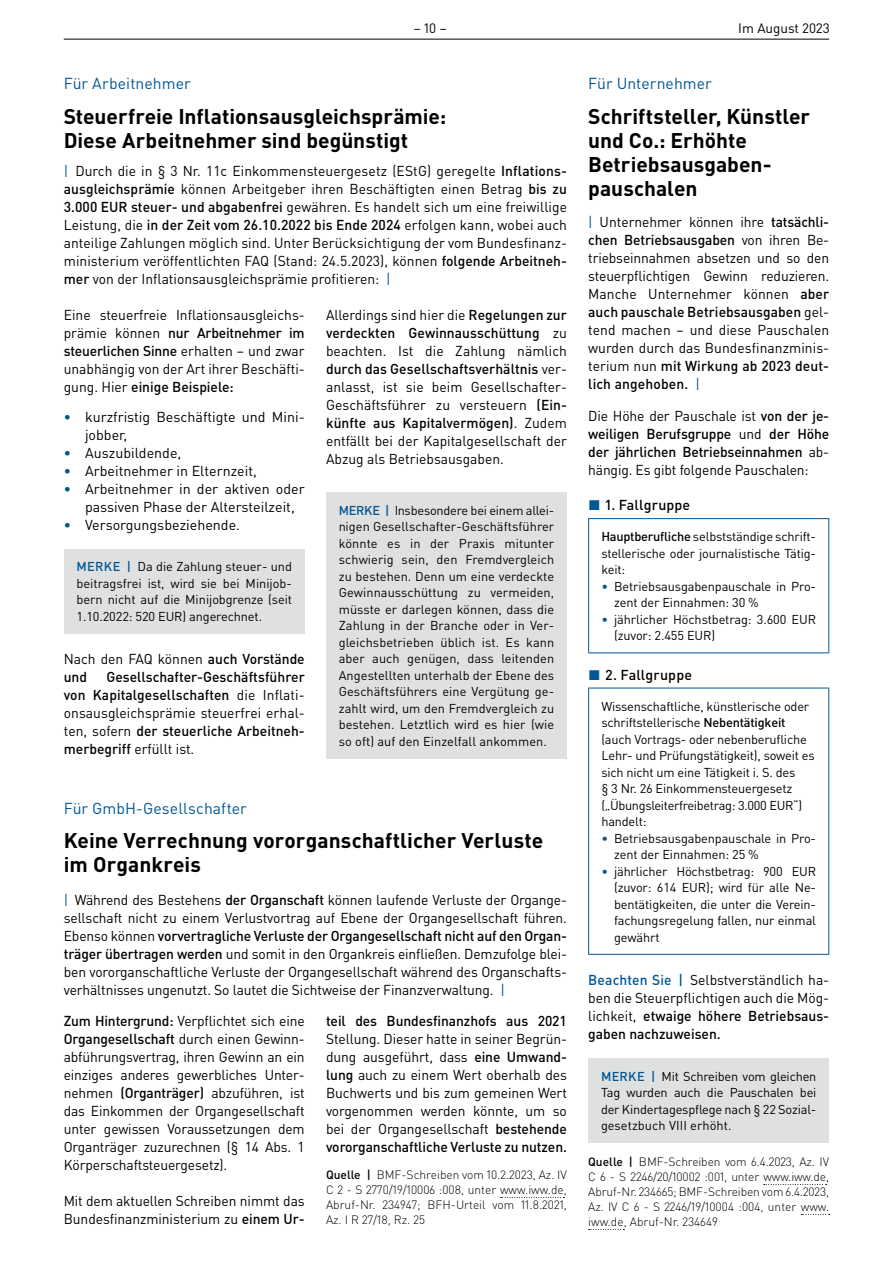
<style>
.page{position:relative;width:893px;height:1263px;background:#fff}
.page>*{position:absolute;margin:0;border:0;box-sizing:border-box;transform-origin:0 0}
.t1{font:700 21px/24px "DIN Pro";color:#000001}
.t2{font:15.75px "DIN Pro";color:#015695}
.t3{font:14.25px/18px "DIN Pro";color:#000001;text-align:justify}
.t4{font:500 14.25px/18px "DIN Pro";letter-spacing:-.005em;color:#000001;text-align:justify}
.t5{font:13.5px "DIN Pro";color:#000001}
.t6{font:12.75px/16.5px "DIN Pro";letter-spacing:-.015em;color:#000001;text-align:justify}
.t7{font:300 12px/15px "DIN Pro";color:#000001;text-align:justify}
.s1{color:#015695}
.s2{font-weight:500}
.s3{font-weight:500;color:#015695}
.s4{font-weight:400}
</style>
<div class="page">
<hr style="left:64px;top:39px;width:765px;height:1px;background:#000001">
<svg style="left:500px;top:1197px;width:64px;height:1px"></svg>
<svg style="left:764px;top:1184px;width:63px;height:1px"></svg>
<svg style="left:801px;top:1214px;width:29px;height:1px"></svg>
<svg style="left:589px;top:1229px;width:35px;height:1px"></svg>
<hr style="left:588px;top:518px;width:241px;height:1px;background:#015695">
<hr style="left:588px;top:519px;width:1px;height:133px;background:#015695">
<hr style="left:828px;top:519px;width:1px;height:133px;background:#015695">
<hr style="left:588px;top:652px;width:241px;height:1px;background:#015695">
<hr style="left:588px;top:688px;width:241px;height:1px;background:#015695">
<hr style="left:588px;top:688px;width:1px;height:266px;background:#015695">
<hr style="left:828px;top:688px;width:1px;height:266px;background:#015695">
<hr style="left:588px;top:954px;width:241px;height:1px;background:#015695">
<div style="left:588px;top:1058px;width:241px;height:85px;background:#dfe1e1"></div>
<div style="left:64px;top:549px;width:241px;height:84px;background:#dfe1e1"></div>
<div style="left:326px;top:492px;width:241px;height:266px;background:#dfe1e1"></div>
<p class="t5" style="left:414px;top:19px;width:34px">– 10 –</p>
<p class="t5" style="left:738px;top:19px;width:93px">Im August 2023</p>
<p class="t2" style="left:64px;top:73px;width:128px">Für Arbeitnehmer</p>
<h1 class="t1" style="left:64px;top:103px;width:384px">Steuerfreie Inflationsausgleichsprämie:<br>Diese Arbeitnehmer sind begünstigt</h1>
<p class="t3" style="left:64px;top:162px;width:505px"><span class="s1">|</span> Durch die in § 3 Nr. 11c Einkommensteuergesetz (EStG) geregelte <span class="s2">Inflations&shy;ausgleichsprämie</span> können Arbeitgeber ihren Beschäftigten einen Betrag <span class="s2">bis zu 3.000 EUR steuer- und abgabenfrei</span> gewähren. Es handelt sich um eine freiwillige Leistung, die <span class="s2">in der Zeit vom 26.10.2022 bis Ende 2024</span> erfolgen kann, wobei auch anteilige Zahlungen möglich sind. Unter Berücksichtigung der vom Bundesfinanz&shy;ministerium veröffentlichten FAQ (Stand: 24.5.2023), können <span class="s2">folgende Arbeitneh&shy;mer</span> von der Inflationsausgleichsprämie profitieren: <span class="s1">|</span></p>
<p class="t3" style="left:64px;top:305px;width:242px">Eine steuerfreie Inflationsausgleichs&shy;prämie können <span class="s2">nur Arbeitnehmer im steuerlichen Sinne</span> erhalten – und zwar unabhängig von der Art ihrer Beschäfti&shy;gung. Hier <span class="s2">einige Beispiele:</span></p>
<p class="t3" style="left:85px;top:407px;width:221px;text-indent:-21px"><span class="s3">•</span> kurzfristig Beschäftigte und Mini&shy;jobber,</p>
<p class="t3" style="left:64px;top:443px;width:119px"><span class="s3">•</span> Auszubildende,</p>
<p class="t3" style="left:64px;top:461px;width:195px"><span class="s3">•</span> Arbeitnehmer in Elternzeit,</p>
<p class="t3" style="left:85px;top:479px;width:221px;text-indent:-21px"><span class="s3">•</span> Arbeitnehmer in der aktiven oder passiven Phase der Altersteilzeit,</p>
<p class="t3" style="left:64px;top:515px;width:178px"><span class="s3">•</span> Versorgungsbeziehende.</p>
<p class="t6" style="left:77px;top:558px;width:217px"><span class="s3">MERKE |</span> Da die Zahlung steuer- und beitragsfrei ist, wird sie bei Minijob&shy;bern nicht auf die Minijobgrenze (seit 1.10.2022: 520 EUR) angerechnet.</p>
<p class="t3" style="left:64px;top:650px;width:242px">Nach den FAQ können <span class="s2">auch Vorstände und</span></p>
<p class="t3" style="left:326px;top:306px;width:242px">Allerdings sind hier die <span class="s2">Regelungen zur verdeckten Gewinnausschüttung</span> zu beachten. Ist die Zahlung nämlich <span class="s2">durch das Gesellschaftsverhältnis</span> ver&shy;anlasst, ist sie beim Gesellschafter-Geschäftsführer zu versteuern <span class="s2">(Ein&shy;künfte aus Kapitalvermögen)</span>. Zudem entfällt bei der Kapitalgesellschaft der Abzug als Betriebsausgaben.</p>
<p class="t6" style="left:339px;top:501px;width:217px"><span class="s3">MERKE |</span> Insbesondere bei einem allei&shy;nigen Gesellschafter-Geschäftsführer könnte es in der Praxis mitunter schwierig sein, den Fremdvergleich zu bestehen. Denn um eine verdeckte Gewinnausschüttung zu vermeiden, müsste er darlegen können, dass die Zahlung in der Branche oder in Ver&shy;gleichsbetrieben üblich ist. Es kann aber auch genügen, dass leitenden Angestellten unterhalb der Ebene des Geschäftsführers eine Vergütung ge&shy;zahlt wird, um den Fremdvergleich zu bestehen. Letztlich wird es hier (wie so oft) auf den Einzelfall ankommen.</p>
<p class="t4" style="left:64px;top:668px;width:242px;text-indent:43px">Gesellschafter-Geschäftsführer von Kapitalgesellschaften <span class="s4">die Inflati&shy;onsausgleichsprämie steuerfrei erhal&shy;ten, sofern</span> der steuerliche Arbeitneh&shy;merbegriff <span class="s4">erfüllt ist.</span></p>
<p class="t2" style="left:64px;top:797px;width:185px">Für GmbH-Gesellschafter</p>
<h1 class="t1" style="left:64px;top:828px;width:481px">Keine Verrechnung vororganschaftlicher Verluste im Organkreis</h1>
<p class="t3" style="left:64px;top:891px;width:505px"><span class="s1">|</span> Während des Bestehens <span class="s2">der Organschaft</span> können laufende Verluste der Organge&shy;sellschaft nicht zu einem Verlustvortrag auf Ebene der Organgesellschaft führen.<br>Ebenso können <span class="s2">vorvertragliche Verluste der Organgesellschaft nicht auf den Organ&shy;träger übertragen werden</span> und somit in den Organkreis einfließen. Demzufolge blei&shy;ben vororganschaftliche Verluste der Organgesellschaft während des Organschafts&shy;verhältnisses ungenutzt. So lautet die Sichtweise der Finanzverwaltung. <span class="s1">|</span></p>
<p class="t3" style="left:64px;top:1012px;width:242px"><span class="s2">Zum Hintergrund:</span> Verpflichtet sich eine <span class="s2">Organgesellschaft</span> durch einen Gewinn&shy;abführungsvertrag, ihren Gewinn an ein einziges anderes gewerbliches Unter&shy;nehmen <span class="s2">(Organträger)</span> abzuführen, ist das Einkommen der Organgesellschaft unter gewissen Voraussetzungen dem Organträger zuzurechnen (§ 14 Abs. 1<br>Körperschaftsteuergesetz).</p>
<p class="t3" style="left:64px;top:1191px;width:242px">Mit dem aktuellen Schreiben nimmt das<br>Bundesfinanzministerium zu <span class="s2">einem Ur-</span></p>
<p class="t4" style="left:326px;top:1012px;width:242px">teil des Bundesfinanzhofs aus 2021</p>
<p class="t3" style="left:326px;top:1030px;width:242px">Stellung. Dieser hatte in seiner Begrün&shy;dung ausgeführt, dass <span class="s2">eine Umwand&shy;lung</span> auch zu einem Wert oberhalb des Buchwerts und bis zum gemeinen Wert vorgenommen werden könnte, um so bei der Organgesellschaft <span class="s2">bestehende vororganschaftliche Verluste zu nutzen.</span></p>
<p class="t7" style="left:326px;top:1167px;width:242px"><span class="s2">Quelle |</span> BMF-Schreiben vom 10.2.2023, Az. IV C 2 - S 2770/19/10006 :008, unter www.iww.de, Abruf-Nr. 234947; BFH-Urteil vom 11.8.2021, Az. I R 27/18, Rz. 25</p>
<p class="t2" style="left:588px;top:73px;width:125px">Für Unternehmer</p>
<h1 class="t1" style="left:588px;top:103px;width:223px">Schriftsteller, Künstler und Co.: Erhöhte<br>Betriebsausgaben&shy;pauschalen</h1>
<p class="t3" style="left:588px;top:213px;width:242px"><span class="s1">|</span> Unternehmer können ihre <span class="s2">tatsächli&shy;chen Betriebsausgaben</span> von ihren Be&shy;triebseinnahmen absetzen und so den steuerpflichtigen Gewinn reduzieren.<br>Manche Unternehmer können <span class="s2">aber auch pauschale Betriebsausgaben</span> gel&shy;tend machen – und diese Pauschalen wurden durch das Bundesfinanzminis&shy;terium nun <span class="s2">mit Wirkung ab 2023 deut&shy;lich angehoben.</span> <span class="s1">|</span></p>
<p class="t4" style="left:588px;top:406px;width:242px"><span class="s4">Die Höhe der Pauschale ist</span> von der je&shy;weiligen Berufsgruppe <span class="s4">und</span> der Höhe der jährlichen Betriebseinnahmen <span class="s4">ab&shy;hängig. Es gibt folgende Pauschalen:</span></p>
<p class="t4" style="left:589px;top:495px;width:103px"><span class="s1">◼</span> 1. Fallgruppe</p>
<p class="t6" style="left:601px;top:528px;width:216px"><span class="s2">Hauptberufliche</span> selbstständige schrift&shy;stellerische oder journalistische Tätig&shy;keit:</p>
<p class="t6" style="left:614px;top:577px;width:203px;text-indent:-13px"><span class="s1">•</span> Betriebsausgabenpauschale in Pro&shy;zent der Einnahmen: 30 %</p>
<p class="t6" style="left:614px;top:610px;width:203px;text-indent:-13px"><span class="s1">•</span> jährlicher Höchstbetrag: 3.600 EUR (zuvor: 2.455 EUR)</p>
<p class="t4" style="left:589px;top:665px;width:105px"><span class="s1">◼</span> 2. Fallgruppe</p>
<p class="t6" style="left:601px;top:697px;width:215px;text-align:left">Wissenschaftliche, künstlerische oder schriftstellerische <span class="s2">Nebentätigkeit </span>(auch Vortrags- oder nebenberufliche Lehr- und Prüfungstätigkeit), soweit es sich nicht um eine Tätigkeit i. S. des<br>§ 3 Nr. 26 Einkommensteuergesetz („Übungsleiterfreibetrag: 3.000 EUR“) handelt:</p>
<p class="t6" style="left:614px;top:829px;width:203px;text-indent:-13px"><span class="s1">•</span> Betriebsausgabenpauschale in Pro&shy;zent der Einnahmen: 25 %</p>
<p class="t6" style="left:614px;top:862px;width:203px;text-indent:-13px"><span class="s1">•</span> jährlicher Höchstbetrag: 900 EUR (zuvor: 614 EUR); wird für alle Ne&shy;bentätigkeiten, die unter die Verein&shy;fachungsregelung fallen, nur einmal gewährt</p>
<p class="t3" style="left:588px;top:970px;width:242px"><span class="s3">Beachten Sie |</span> Selbstverständlich ha&shy;ben die Steuerpflichtigen auch die Mög&shy;lichkeit, <span class="s2">etwaige höhere Betriebsaus&shy;gaben nachzuweisen.</span></p>
<p class="t6" style="left:601px;top:1067px;width:217px"><span class="s3">MERKE |</span> Mit Schreiben vom gleichen Tag wurden auch die Pauschalen bei der Kindertagespflege nach § 22 Sozial&shy;gesetzbuch VIII erhöht.</p>
<p class="t7" style="left:588px;top:1154px;width:242px"><span class="s2">Quelle |</span> BMF-Schreiben vom 6.4.2023, Az. IV C 6 - S 2246/20/10002 :001, unter www.iww.de, Abruf-Nr. 234665; BMF-Schreiben vom 6.4.2023, Az. IV C 6 - S 2246/19/10004 :004, unter www. iww.de, Abruf-Nr. 234649</p>
</div>
